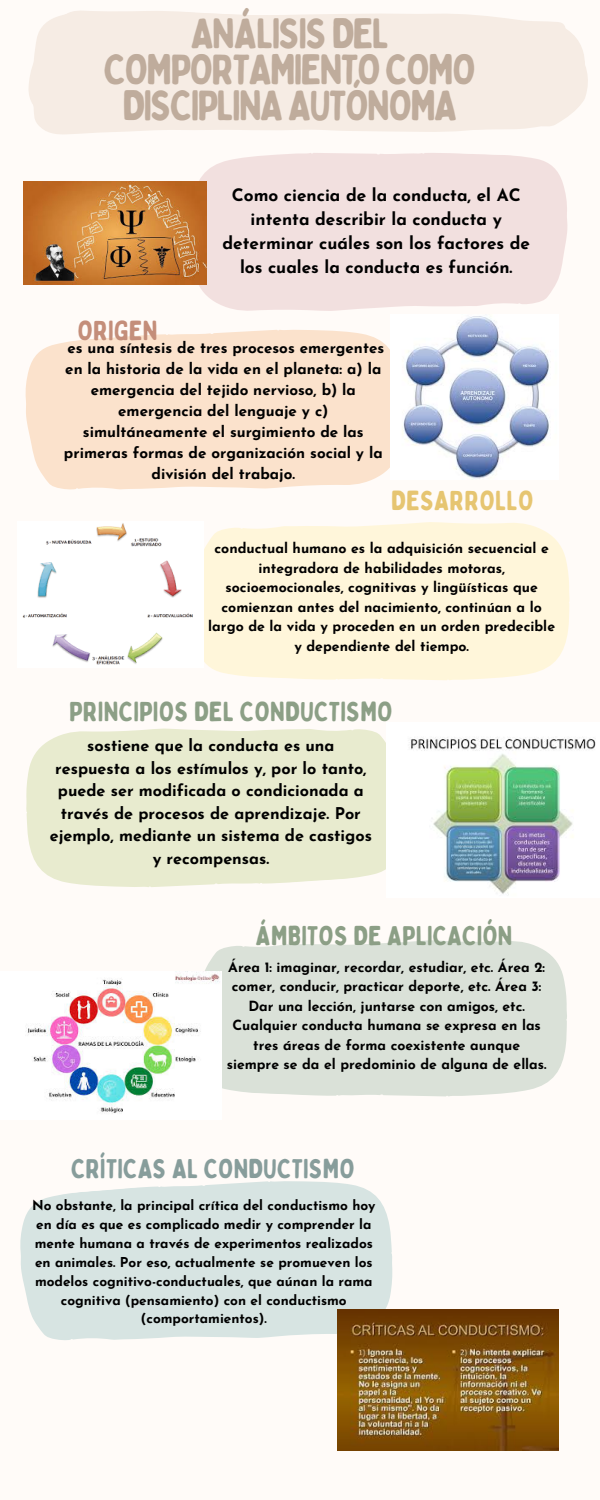
<style>
.page{position:relative;width:600px;height:1500px;background:#fffbf8}
.page>*{position:absolute;margin:0;border:0;box-sizing:border-box;transform-origin:0 0}
.t1{font:42.4px/36.3px "Bobby Jones Soft";letter-spacing:-.045em;color:#bfac9c;text-align:center}
.t2{font:27.6px "Bobby Jones Soft";color:#8c9f86}
.t3{font:27.6px "Bobby Jones Soft";color:#e6c571}
.t4{font:27.6px "Bobby Jones Soft";color:#c48e7a}
.t5{font:27.2px "Bobby Jones Soft";color:#879d9b}
.t6{font:27.2px "Bobby Jones Soft";color:#8c9f86}
.t7{font:700 17.2px/24px "Josefin Sans";color:#000;text-align:center}
.t8{font:700 16.2px/22.5px "Josefin Sans";color:#000;text-align:center}
.t9{font:700 15.2px/21px "Josefin Sans";color:#000;text-align:center}
.t10{font:700 14.1px/19.5px "Josefin Sans";color:#000;text-align:center}
.t11{font:700 14px/19.5px "Josefin Sans";color:#000;text-align:center}
.t12{font:700 13.6px/19px "Josefin Sans";color:#000;text-align:center}
</style>
<div class="page">
<div style="left:187px;top:176px;width:381px;height:135px;background:#f2e0df"></div>
<svg style="left:25px;top:330px;width:365px;height:160px;background:#fbe3cf"></svg>
<div style="left:204px;top:522px;width:366px;height:158px;background:#fff6da"></div>
<div style="left:26px;top:728px;width:360px;height:159px;background:#e8ebcf"></div>
<div style="left:205px;top:940px;width:362px;height:157px;background:#dae1d8"></div>
<svg style="left:20px;top:1181px;width:373px;height:159px;background:#dae5e3"></svg>
<div style="left:202px;top:170px;width:358px;height:6px;background:#f2e0df"></div>
<div style="left:208px;top:161px;width:348px;height:9px;background:#f2e0df"></div>
<svg style="left:29px;top:11px;width:559px;height:150px;fill:#f6ece4"></svg>
<img style="left:337px;top:1309px;width:221px;height:141px">
<img style="left:27px;top:972px;width:195px;height:142px">
<img style="left:411px;top:737px;width:185px;height:158px">
<img style="left:22px;top:523px;width:171px;height:142px">
<img style="left:403px;top:316px;width:147px;height:163px">
<img style="left:23px;top:182px;width:184px;height:103px">
<h2 class="t1" style="left:104px;top:16px;width:374px">ANÁLISISDEL<br>COMPORTAMIENTOCOMO<br>DISCIPLINAAUTÓNOMA</h2>
<p class="t7" style="left:223px;top:185px;width:309px">Como ciencia de la conducta, el AC intenta describir la conducta y determinar cuáles son los factores de los cuales la conducta es función.</p>
<h2 class="t4" style="left:77px;top:313px;width:82px">ORIGEN</h2>
<p class="t9" style="left:64px;top:339px;width:322px">es una síntesis de tres procesos emergentes en la historia de la vida en el planeta: a) la emergencia del tejido nervioso, b) la emergencia del lenguaje y c) simultáneamente el surgimiento de las primeras formas de organización social y la división del trabajo.</p>
<h4 class="t3" style="left:391px;top:483px;width:144px">DESARROLLO</h4>
<p class="t10" style="left:208px;top:540px;width:348px">conductual humano es la adquisición secuencial e integradora de habilidades motoras, socioemocionales, cognitivas y lingüísticas que comienzan antes del nacimiento, continúan a lo largo de la vida y proceden en un orden predecible y dependiente del tiempo.</p>
<h3 class="t2" style="left:69px;top:694px;width:325px">PRINCIPIOS DEL CONDUCTISMO</h3>
<p class="t8" style="left:50px;top:736px;width:324px">sostiene que la conducta es una respuesta a los estímulos y, por lo tanto, puede ser modificada o condicionada a través de procesos de aprendizaje. Por ejemplo, mediante un sistema de castigos y recompensas.</p>
<p class="t6" style="left:255px;top:918px;width:259px">ÁMBITOS DE APLICACIÓN</p>
<h1 class="t11" style="left:227px;top:959px;width:321px">Área 1: imaginar, recordar, estudiar, etc. Área 2: comer, conducir, practicar deporte, etc. Área 3:<br>Dar una lección, juntarse con amigos, etc.<br>Cualquier conducta humana se expresa en las tres áreas de forma coexistente aunque siempre se da el predominio de alguna de ellas.</h1>
<p class="t5" style="left:71px;top:1152px;width:285px">CRÍTICAS AL CONDUCTISMO</p>
<h4 class="t12" style="left:32px;top:1197px;width:345px">No obstante, la principal crítica del conductismo hoy en día es que es complicado medir y comprender la mente humana a través de experimentos realizados en animales. Por eso, actualmente se promueven los modelos cognitivo-conductuales, que aúnan la rama cognitiva (pensamiento) con el conductismo (comportamientos).</h4>
</div>
